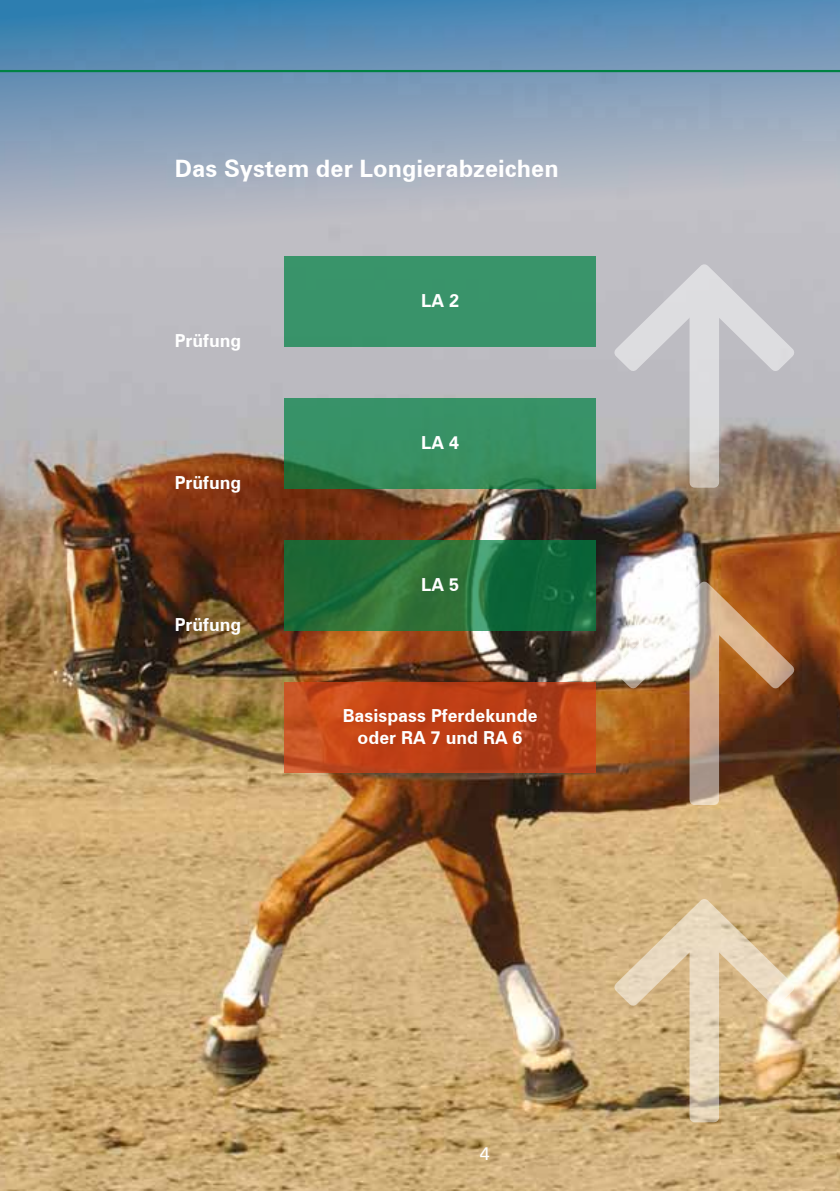
<style>
.page{position:relative;width:840px;height:1191px;background:#fff}
.page>*{position:absolute;margin:0;border:0;box-sizing:border-box;transform-origin:0 0}
.t1{font:700 24px "Zurich BT";color:#fff}
.t2{font:700 18px/21.6px "Zurich BT";color:#fff;text-align:center}
.t3{font:18px "Zurich BT";color:#fff}
</style>
<div class="page">
<img style="left:0;top:415px;width:839px;height:776px">
<svg style="left:0;top:0;width:839px;height:415px;background:#99aabd"></svg>
<svg style="left:610px;top:259px;width:187px;height:121px;background:#c7c6cb"></svg>
<svg style="left:689px;top:297px;width:29px;height:190px;background:#d8d7d7"></svg>
<svg style="left:610px;top:572px;width:187px;height:125px"></svg>
<svg style="left:689px;top:614px;width:29px;height:191px;background:#c3a893"></svg>
<svg style="left:610px;top:890px;width:187px;height:125px;background:#dbc197"></svg>
<svg style="left:689px;top:932px;width:29px;height:190px;background:#e4d4ba"></svg>
<svg style="left:284px;top:398px;width:311px;height:91px;background:#358d60"></svg>
<svg style="left:284px;top:540px;width:311px;height:90px;background:#206d3a"></svg>
<svg style="left:284px;top:681px;width:311px;height:91px;background:#bc4318"></svg>
<div style="left:284px;top:256px;width:311px;height:91px;background:#39936a"></div>
<hr style="left:0;top:70px;width:839px;height:2px;background:#008244">
<h1 class="t1" style="left:175px;top:154px;width:385px">Das System der Longierabzeichen</h1>
<p class="t2" style="left:175px;top:330px;width:68px">Prüfung</p>
<p class="t2" style="left:175px;top:471px;width:68px">Prüfung</p>
<p class="t2" style="left:175px;top:613px;width:68px">Prüfung</p>
<p class="t2" style="left:421px;top:290px;width:39px">LA 2</p>
<p class="t2" style="left:421px;top:432px;width:39px">LA 4</p>
<p class="t2" style="left:421px;top:573px;width:39px">LA 5</p>
<p class="t2" style="left:342px;top:704px;width:196px">Basispass Pferdekunde oder RA 7 und RA 6</p>
<p class="t3" style="left:479px;top:1142px;width:11px">4</p>
</div>
